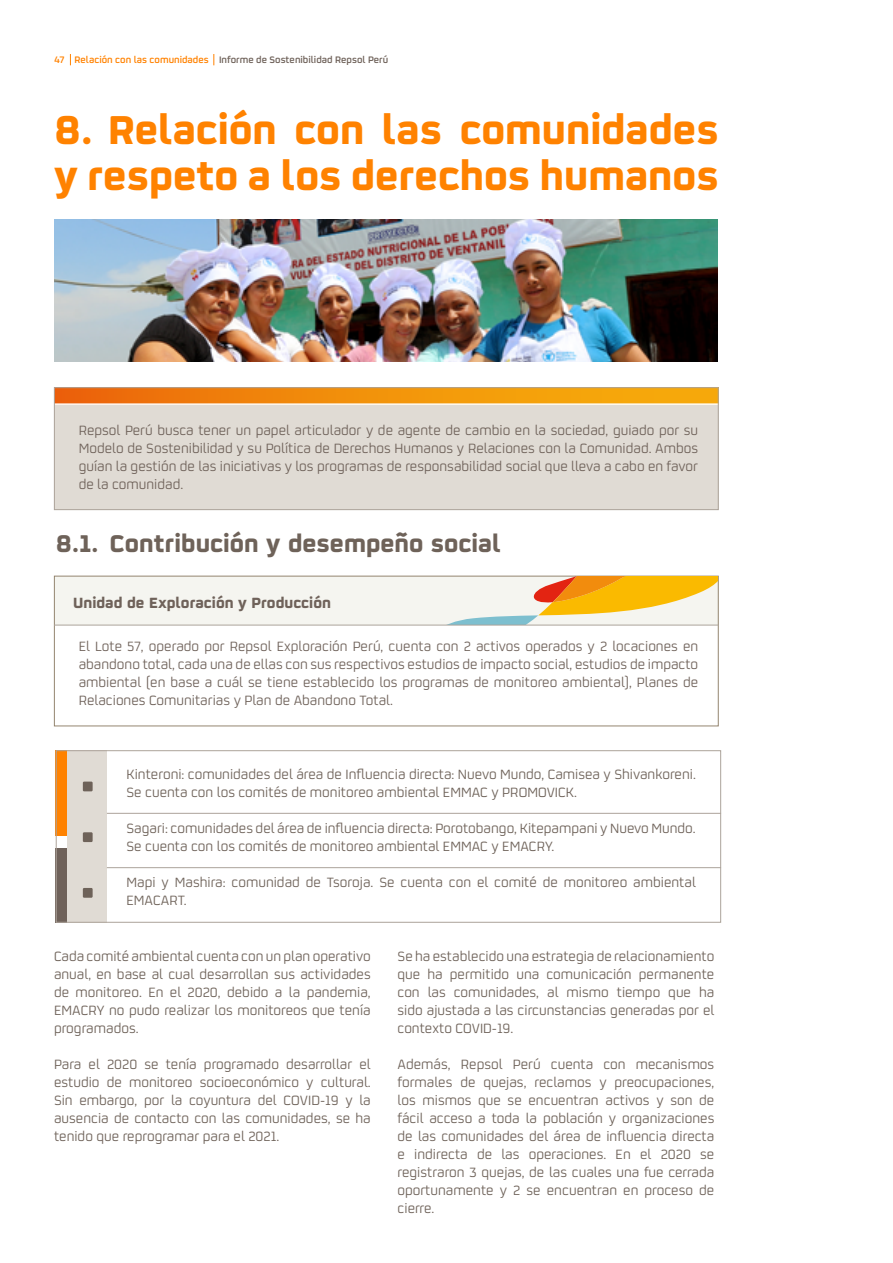
<style>
.page{position:relative;width:893px;height:1263px;background:#fff}
.page>*{position:absolute;margin:0;border:0;box-sizing:border-box;transform-origin:0 0}
.t1{font:700 45px/46.5px "Repsol Viet";color:#ff8200}
.t2{font:700 27px "Repsol Viet";color:#6e6259}
.t3{font:700 16.5px "Repsol Viet";color:#6f625a}
.t4{font:15px/18px "Repsol Viet";color:#6e6259;text-align:justify}
.t5{font:15px/18px "Repsol Viet";color:#6f625a;text-align:justify}
.t6{font:600 10.5px "Repsol";color:#6f625a}
.s1{color:#ff8200}
</style>
<div class="page">
<div style="left:54px;top:395px;width:665px;height:115px;background:#e0dbd4"></div>
<div style="left:54px;top:387px;width:665px;height:17px;background:linear-gradient(to right,#ec690b,#f8b40b)"></div>
<hr style="left:54px;top:403px;width:665px;height:2px;background:#fff">
<div style="left:54px;top:387px;width:665px;height:123px;border:1px solid #aca39a"></div>
<img style="left:54px;top:220px;width:664px;height:142px">
<div style="left:54px;top:576px;width:664px;height:49px;background:#f5f5f0"></div>
<div style="left:54px;top:576px;width:665px;height:150px;border:1px solid #948570"></div>
<svg style="left:404px;top:576px;width:314px;height:49px"></svg>
<div style="left:67px;top:750px;width:39px;height:173px;background:#e0dbd4"></div>
<div style="left:56px;top:750px;width:11px;height:86px;background:#ff8200"></div>
<div style="left:56px;top:848px;width:11px;height:75px;background:#6f625a"></div>
<div style="left:56px;top:750px;width:665px;height:173px;border:1px solid #aca39a"></div>
<hr style="left:107px;top:813px;width:614px;height:1px;background:#aca39a">
<hr style="left:107px;top:867px;width:614px;height:1px;background:#aca39a">
<div style="left:83px;top:781px;width:10px;height:10px;background:#6e6259"></div>
<div style="left:83px;top:888px;width:10px;height:10px;background:#6e6259"></div>
<div style="left:83px;top:832px;width:10px;height:10px;background:#6e6259"></div>
<hr style="left:54px;top:625px;width:664px;height:1px;background:#aca39a">
<p class="t6" style="left:54px;top:52px;width:336px"><span class="s1">47 Relación con las comunidades</span> Informe de Sostenibilidad Repsol Perú</p>
<h1 class="t1" style="left:54px;top:101px;width:666px">8. Relación con las comunidades y respeto a los derechos humanos</h1>
<p class="t5" style="left:79px;top:420px;width:621px">Repsol Perú busca tener un papel articulador y de agente de cambio en la sociedad, guiado por su Modelo de Sostenibilidad y su Política de Derechos Humanos y Relaciones con la Comunidad. Ambos guían la gestión de las iniciativas y los programas de responsabilidad social que lleva a cabo en favor de la comunidad.</p>
<h2 class="t2" style="left:56px;top:521px;width:447px">8.1. Contribución y desempeño social</h2>
<p class="t3" style="left:73px;top:589px;width:259px">Unidad de Exploración y Producción</p>
<p class="t5" style="left:79px;top:637px;width:621px">El Lote 57, operado por Repsol Exploración Perú, cuenta con 2 activos operados y 2 locaciones en abandono total, cada una de ellas con sus respectivos estudios de impacto social, estudios de impacto ambiental (en base a cuál se tiene establecido los programas de monitoreo ambiental), Planes de Relaciones Comunitarias y Plan de Abandono Total.</p>
<p class="t4" style="left:126px;top:764px;width:571px">Kinteroni: comunidades del área de Influencia directa: Nuevo Mundo, Camisea y Shivankoreni.<br>Se cuenta con los comités de monitoreo ambiental EMMAC y PROMOVICK.</p>
<p class="t4" style="left:126px;top:818px;width:571px">Sagari: comunidades del área de influencia directa: Porotobango, Kitepampani y Nuevo Mundo.<br>Se cuenta con los comités de monitoreo ambiental EMMAC y EMACRY.</p>
<p class="t4" style="left:126px;top:872px;width:571px">Mapi y Mashira: comunidad de Tsoroja. Se cuenta con el comité de monitoreo ambiental<br>EMACART.</p>
<p class="t4" style="left:54px;top:946px;width:318px">Cada comité ambiental cuenta con un plan operativo anual, en base al cual desarrollan sus actividades de monitoreo. En el 2020, debido a la pandemia, EMACRY no pudo realizar los monitoreos que tenía programados.</p>
<p class="t4" style="left:54px;top:1054px;width:318px">Para el 2020 se tenía programado desarrollar el estudio de monitoreo socioeconómico y cultural.<br>Sin embargo, por la coyuntura del COVID-19 y la ausencia de contacto con las comunidades, se ha tenido que reprogramar para el 2021.</p>
<p class="t4" style="left:398px;top:946px;width:318px">Se ha establecido una estrategia de relacionamiento que ha permitido una comunicación permanente con las comunidades, al mismo tiempo que ha sido ajustada a las circunstancias generadas por el contexto COVID-19.</p>
<p class="t4" style="left:398px;top:1054px;width:318px">Además, Repsol Perú cuenta con mecanismos formales de quejas, reclamos y preocupaciones, los mismos que se encuentran activos y son de fácil acceso a toda la población y organizaciones de las comunidades del área de influencia directa e indirecta de las operaciones. En el 2020 se registraron 3 quejas, de las cuales una fue cerrada oportunamente y 2 se encuentran en proceso de cierre.</p>
</div>
